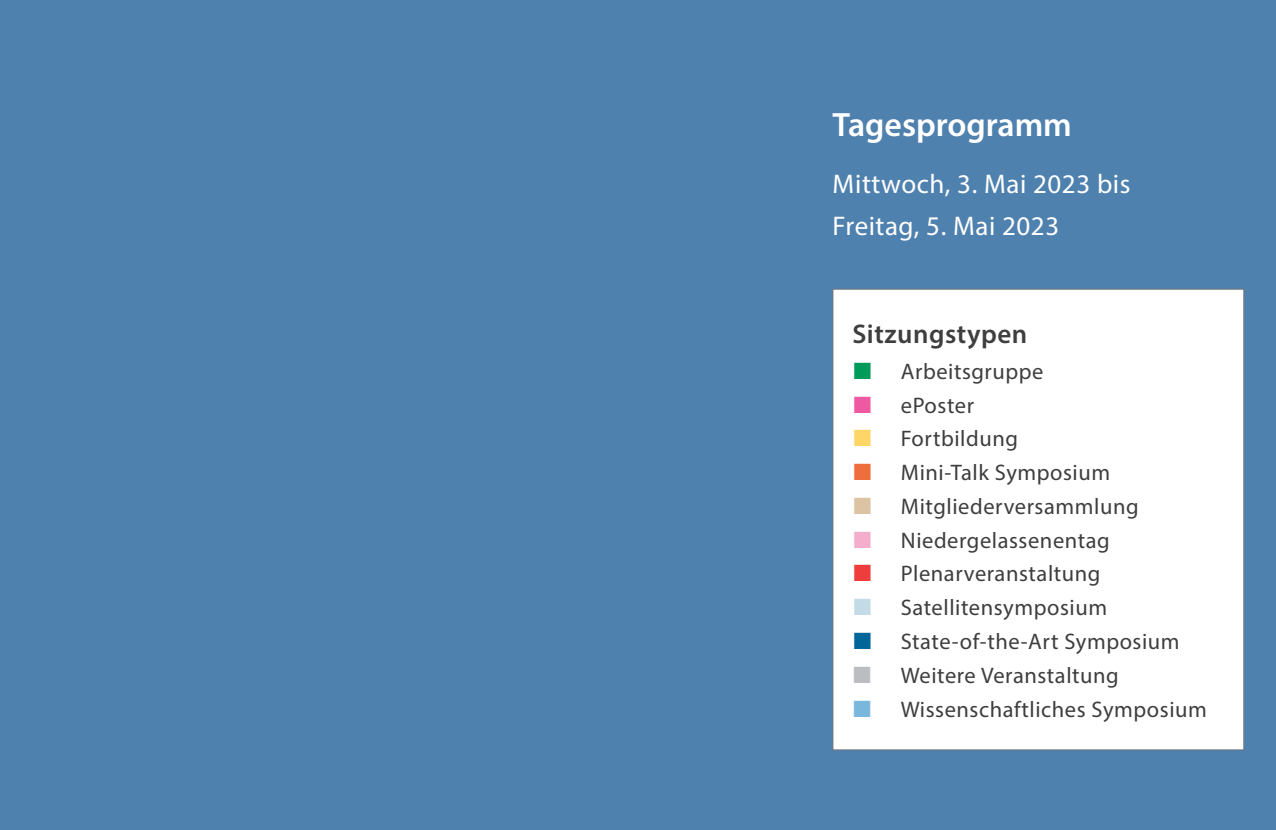
<style>
.page{position:relative;width:1276px;height:830px;background:#fff}
.page>*{position:absolute;margin:0;border:0;box-sizing:border-box;transform-origin:0 0}
.t1{font:600 33.75px "Myriad Pro";color:#fff}
.t2{font:27px/41.6px "Myriad Pro";letter-spacing:.02em;color:#fff}
.t3{font:600 27px "Myriad Pro";letter-spacing:.02em;color:#3e3e3f}
.t4{font:22.5px/33.8px "Myriad Pro";letter-spacing:.025em;color:#3e3e3f}
</style>
<div class="page">
<div style="left:0;top:0;width:1276px;height:829px;background:#4f81af"></div>
<div style="left:833px;top:289px;width:410px;height:460px;background:#fff"></div>
<h1 class="t1" style="left:832px;top:103px;width:241px">Tagesprogramm</h1>
<p class="t2" style="left:832px;top:163px;width:299px">Mittwoch, 3. Mai 2023 bis<br>Freitag, 5. Mai 2023</p>
<p class="t3" style="left:852px;top:316px;width:176px">Sitzungstypen</p>
<p class="t4" style="left:900px;top:354px;width:308px">Arbeitsgruppe<br>ePoster<br>Fortbildung<br>Mini-Talk Symposium<br>Mitgliederversammlung<br>Niedergelassenentag<br>Plenarveranstaltung<br>Satellitensymposium<br>State-of-the-Art Symposium<br>Weitere Veranstaltung<br>Wissenschaftliches Symposium</p>
</div>
